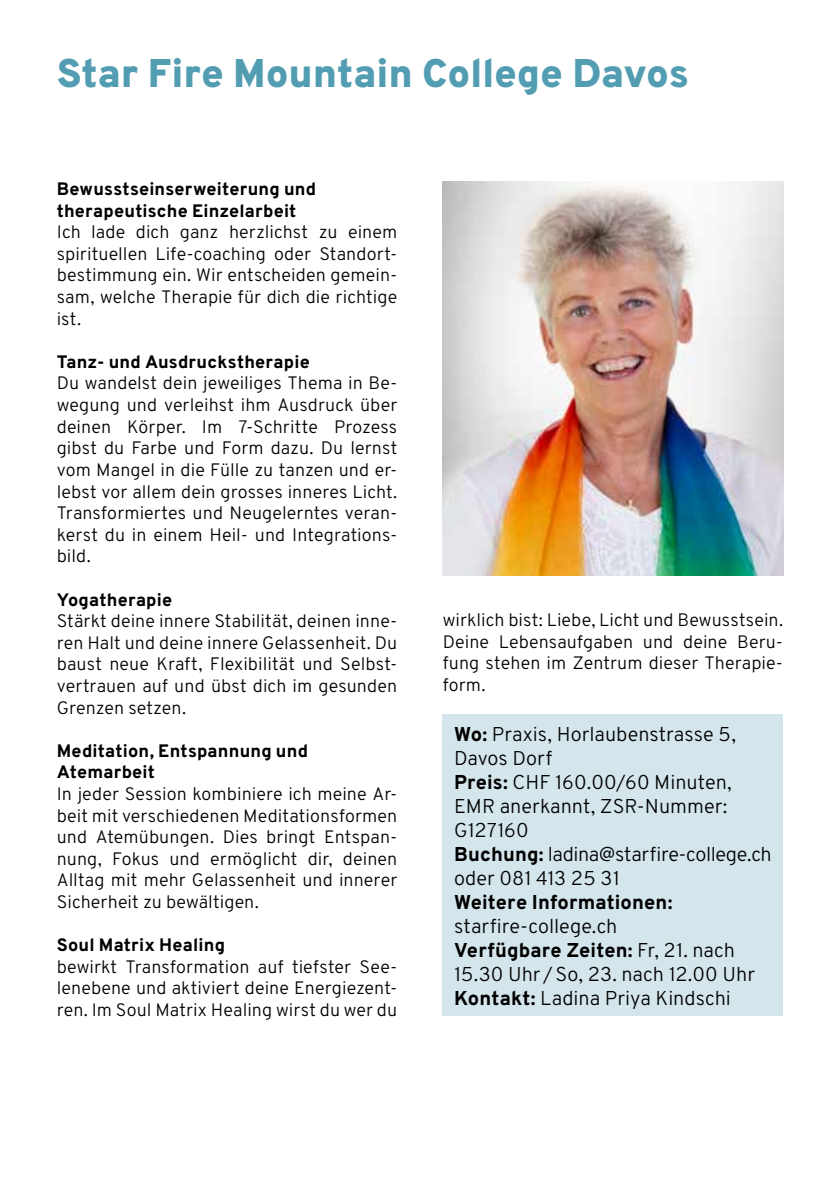
<style>
.page{position:relative;width:840px;height:1191px;background:#fff}
.page>*{position:absolute;margin:0;border:0;box-sizing:border-box;transform-origin:0 0}
.t1{font:800 40px "Overpass";letter-spacing:-.005em;color:#529db2}
.t2{font:300 20px/24px "Overpass";color:#000}
.t3{font:800 20px "Overpass";letter-spacing:.005em;color:#000}
.t4{font:300 18px/21.6px "Overpass";letter-spacing:.005em;color:#000;text-align:justify}
.t5{font:800 18px/21.6px "Overpass";letter-spacing:.01em;color:#000}
.s1{font-weight:800}
</style>
<div class="page">
<img style="left:442px;top:181px;width:340px;height:394px">
<div style="left:442px;top:714px;width:340px;height:302px;background:#d4e6eb"></div>
<h1 class="t1" style="left:57px;top:48px;width:633px">Star Fire Mountain College Davos</h1>
<p class="t5" style="left:57px;top:178px;width:261px">Bewusstseinserweiterung und therapeutische Einzelarbeit</p>
<p class="t4" style="left:57px;top:221px;width:342px">Ich lade dich ganz herzlichst zu einem spirituellen Life-coaching oder Standort&shy;bestimmung ein. Wir entscheiden gemein&shy;sam, welche Therapie für dich die richtige ist.</p>
<p class="t5" style="left:57px;top:351px;width:254px">Tanz- und Ausdruckstherapie</p>
<p class="t4" style="left:57px;top:372px;width:342px">Du wandelst dein jeweiliges Thema in Be&shy;wegung und verleihst ihm Ausdruck über deinen Körper. Im 7-Schritte Prozess gibst du Farbe und Form dazu. Du lernst vom Mangel in die Fülle zu tanzen und er&shy;lebst vor allem dein grosses inneres Licht.<br>Transformiertes und Neugelerntes veran&shy;kerst du in einem Heil- und Integrations&shy;bild.</p>
<p class="t5" style="left:57px;top:588px;width:117px">Yogatherapie</p>
<p class="t4" style="left:57px;top:610px;width:342px">Stärkt deine innere Stabilität, deinen inne&shy;ren Halt und deine innere Gelassenheit. Du baust neue Kraft, Flexibilität und Selbst&shy;vertrauen auf und übst dich im gesunden Grenzen setzen.</p>
<p class="t5" style="left:57px;top:740px;width:253px">Meditation, Entspannung und<br>Atemarbeit</p>
<p class="t4" style="left:57px;top:783px;width:342px">In jeder Session kombiniere ich meine Ar&shy;beit mit verschiedenen Meditationsformen und Atemübungen. Dies bringt Entspan&shy;nung, Fokus und ermöglicht dir, deinen Alltag mit mehr Gelassenheit und innerer Sicherheit zu bewältigen.</p>
<p class="t5" style="left:57px;top:934px;width:170px">Soul Matrix Healing</p>
<p class="t4" style="left:57px;top:956px;width:342px">bewirkt Transformation auf tiefster See&shy;lenebene und aktiviert deine Energiezent&shy;ren. Im Soul Matrix Healing wirst du wer du</p>
<p class="t4" style="left:442px;top:609px;width:342px">wirklich bist: Liebe, Licht und Bewusstsein.<br>Deine Lebensaufgaben und deine Beru&shy;fung stehen im Zentrum dieser Therapie&shy;form.</p>
<p class="t2" style="left:454px;top:722px;width:319px"><span class="s1">Wo:</span> Praxis, Horlaubenstrasse 5,<br>Davos Dorf<br><span class="s1">Preis:</span> CHF 160.00/60 Minuten,<br>EMR anerkannt, ZSR-Nummer:<br>G127160<br><span class="s1">Buchung:</span> ladina@starfire-college.ch oder 081 413 25 31</p>
<p class="t3" style="left:454px;top:889px;width:220px">Weitere Informationen:</p>
<p class="t2" style="left:454px;top:914px;width:302px">starfire-college.ch<br><span class="s1">Verfügbare Zeiten:</span> Fr, 21. nach<br>15.30 Uhr /So, 23. nach 12.00 Uhr<br><span class="s1">Kontakt:</span> Ladina Priya Kindschi</p>
</div>
